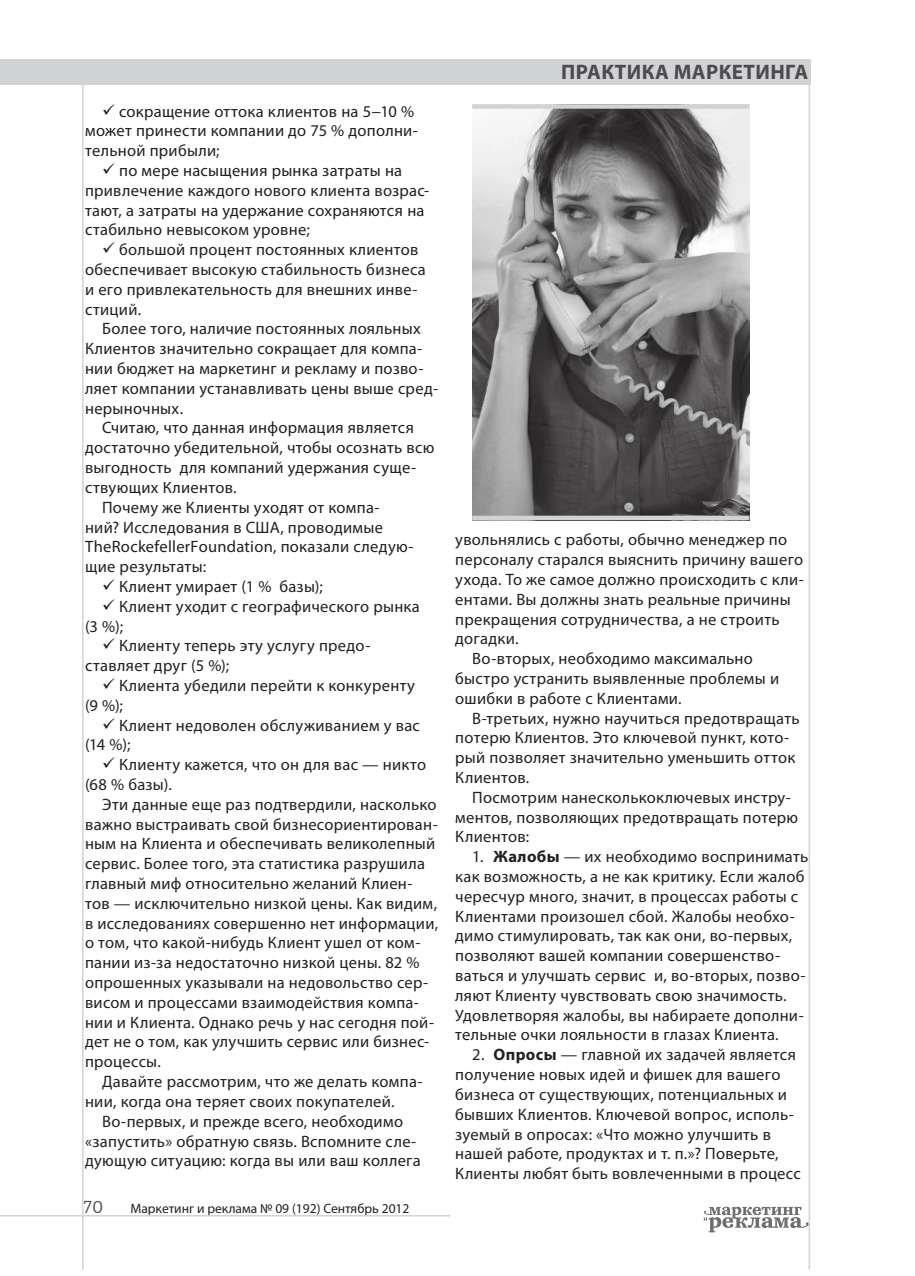
<style>
.page{position:relative;width:915px;height:1276px;background:#fff}
.page>*{position:absolute;margin:0;border:0;box-sizing:border-box;transform-origin:0 0}
.t1{font:700 21px "Myriad Pro";letter-spacing:.02em;color:#4c4c4e}
.t2{font:18px "PF Agora Slab Pro";color:#4c4c4e}
.t3{font:16.5px/19.8px "Myriad Pro";letter-spacing:.015em;color:#221f1f}
.t4{font:13.5px "Myriad Pro";color:#221f1f}
.s1{font-weight:700}
</style>
<div class="page">
<div style="left:0;top:59px;width:809px;height:26px;background:#d1d2d4"></div>
<hr style="left:82px;top:60px;width:2px;height:1209px;background:#d1d2d4">
<hr style="left:808px;top:61px;width:1px;height:1208px;background:#d1d2d4">
<hr style="left:0;top:1215px;width:450px;height:1px;background:#d1d2d4">
<svg style="left:703px;top:1206px;width:105px;height:26px"></svg>
<img style="left:472px;top:109px;width:276px;height:407px">
<div style="left:472px;top:104px;width:277px;height:5px;background:#d1d2d4"></div>
<hr style="left:472px;top:516px;width:277px;height:4px;background:#d1d2d4">
<p class="t3" style="left:85px;top:103px;width:334px;text-indent:34px">сокращение оттока клиентов на 5−10 % может принести компании до 75 % дополни&shy;тельной прибыли;</p>
<p class="t3" style="left:85px;top:162px;width:345px;text-indent:34px">по мере насыщения рынка затраты на привлечение каждого нового клиента возрас&shy;тают, а затраты на удержание сохраняются на стабильно невысоком уровне;</p>
<p class="t3" style="left:85px;top:241px;width:342px;text-indent:34px">большой процент постоянных клиентов обеспечивает высокую стабильность бизнеса и его привлекательность для внешних инве&shy;стиций.</p>
<p class="t3" style="left:85px;top:320px;width:354px;text-indent:17px">Более того, наличие постоянных лояльных Клиентов значительно сокращает для компа&shy;нии бюджет на маркетинг и рекламу и позво&shy;ляет компании устанавливать цены выше сред&shy;нерыночных.</p>
<p class="t3" style="left:102px;top:419px;width:313px">Считаю, что данная информация является</p>
<p class="t3" style="left:85px;top:439px;width:350px">достаточно убедительной, чтобы осознать всю</p>
<p class="t3" style="left:85px;top:459px;width:332px">выгодность для компаний удержания суще-</p>
<p class="t3" style="left:85px;top:479px;width:153px">ствующих Клиентов.</p>
<p class="t3" style="left:102px;top:499px;width:279px">Почему же Клиенты уходят от компа-</p>
<p class="t3" style="left:85px;top:518px;width:299px">ний? Исследования в США, проводимые</p>
<p class="t3" style="left:85px;top:538px;width:330px">TheRockefellerFoundation, показали следую-</p>
<p class="t3" style="left:85px;top:558px;width:123px">щие результаты:</p>
<p class="t3" style="left:119px;top:578px;width:205px">Клиент умирает (1 % базы);</p>
<p class="t3" style="left:119px;top:598px;width:302px">Клиент уходит с географического рынка</p>
<p class="t3" style="left:85px;top:617px;width:40px">(3 %);</p>
<p class="t3" style="left:119px;top:637px;width:253px">Клиенту теперь эту услугу предо-</p>
<p class="t3" style="left:85px;top:657px;width:146px">ставляет друг (5 %);</p>
<p class="t3" style="left:119px;top:677px;width:297px">Клиента убедили перейти к конкуренту</p>
<p class="t3" style="left:85px;top:697px;width:39px">(9 %);</p>
<p class="t3" style="left:119px;top:716px;width:302px">Клиент недоволен обслуживанием у вас</p>
<p class="t3" style="left:85px;top:736px;width:47px">(14 %);</p>
<p class="t3" style="left:119px;top:756px;width:308px">Клиенту кажется, что он для вас — никто</p>
<p class="t3" style="left:85px;top:776px;width:88px">(68 % базы).</p>
<p class="t3" style="left:102px;top:796px;width:336px">Эти данные еще раз подтвердили, насколько</p>
<p class="t3" style="left:85px;top:815px;width:354px">важно выстраивать свой бизнесориентирован-</p>
<p class="t3" style="left:85px;top:835px;width:351px">ным на Клиента и обеспечивать великолепный</p>
<p class="t3" style="left:85px;top:855px;width:341px">сервис. Более того, эта статистика разрушила</p>
<p class="t3" style="left:85px;top:875px;width:329px">главный миф относительно желаний Клиен-</p>
<p class="t3" style="left:85px;top:895px;width:353px">тов — исключительно низкой цены. Как видим,</p>
<p class="t3" style="left:85px;top:914px;width:354px">в исследованиях совершенно нет информации,</p>
<p class="t3" style="left:85px;top:934px;width:337px">о том, что какой-нибудь Клиент ушел от ком-</p>
<p class="t3" style="left:85px;top:954px;width:336px">пании из-за недостаточно низкой цены. 82 %</p>
<p class="t3" style="left:85px;top:974px;width:344px">опрошенных указывали на недовольство сер-</p>
<p class="t3" style="left:85px;top:994px;width:335px">висом и процессами взаимодействия компа-</p>
<p class="t3" style="left:85px;top:1013px;width:350px">нии и Клиента. Однако речь у нас сегодня пой-</p>
<p class="t3" style="left:85px;top:1033px;width:345px">дет не о том, как улучшить сервис или бизнес-</p>
<p class="t3" style="left:85px;top:1053px;width:77px">процессы.</p>
<p class="t3" style="left:102px;top:1073px;width:322px">Давайте рассмотрим, что же делать компа-</p>
<p class="t3" style="left:85px;top:1093px;width:311px">нии, когда она теряет своих покупателей.</p>
<p class="t3" style="left:102px;top:1112px;width:302px">Во-первых, и прежде всего, необходимо</p>
<p class="t3" style="left:85px;top:1132px;width:333px">«запустить» обратную связь. Вспомните сле-</p>
<p class="t3" style="left:85px;top:1152px;width:337px">дующую ситуацию: когда вы или ваш коллега</p>
<p class="t2" style="left:83px;top:1195px;width:22px">70</p>
<p class="t4" style="left:130px;top:1203px;width:280px">Маркетинг и реклама № 09 (192) Сентябрь 2012</p>
<p class="t1" style="left:561px;top:64px;width:248px">ПРАКТИКА МАРКЕТИНГА</p>
<p class="t3" style="left:455px;top:531px;width:333px">увольнялись с работы, обычно менеджер по</p>
<p class="t3" style="left:455px;top:551px;width:349px">персоналу старался выяснить причину вашего</p>
<p class="t3" style="left:455px;top:571px;width:350px">ухода. То же самое должно происходить с кли-</p>
<p class="t3" style="left:455px;top:591px;width:337px">ентами. Вы должны знать реальные причины</p>
<p class="t3" style="left:455px;top:610px;width:326px">прекращения сотрудничества, а не строить</p>
<p class="t3" style="left:455px;top:630px;width:65px">догадки.</p>
<p class="t3" style="left:472px;top:650px;width:282px">Во-вторых, необходимо максимально</p>
<p class="t3" style="left:455px;top:670px;width:325px">быстро устранить выявленные проблемы и</p>
<p class="t3" style="left:455px;top:690px;width:228px">ошибки в работе с Клиентами.</p>
<p class="t3" style="left:472px;top:709px;width:329px">В-третьих, нужно научиться предотвращать</p>
<p class="t3" style="left:455px;top:729px;width:335px">потерю Клиентов. Это ключевой пункт, кото-</p>
<p class="t3" style="left:455px;top:749px;width:341px">рый позволяет значительно уменьшить отток</p>
<p class="t3" style="left:455px;top:769px;width:75px">Клиентов.</p>
<p class="t3" style="left:472px;top:789px;width:320px">Посмотрим нанесколькоключевых инстру-</p>
<p class="t3" style="left:455px;top:808px;width:344px">ментов, позволяющих предотвращать потерю</p>
<p class="t3" style="left:455px;top:828px;width:75px">Клиентов:</p>
<p class="t3" style="left:455px;top:848px;width:354px;text-indent:17px">1. <span class="s1">жалобы</span> — их необходимо воспринимать как возможность, а не как критику. Если жалоб чересчур много, значит, в процессах работы с Клиентами произошел сбой. Жалобы необхо&shy;димо стимулировать, так как они, во-первых, позволяют вашей компании совершенство&shy;ваться и улучшать сервис и, во-вторых, позво&shy;ляют Клиенту чувствовать свою значимость.<br>Удовлетворяя жалобы, вы набираете дополни&shy;тельные очки лояльности в глазах Клиента.</p>
<p class="t3" style="left:455px;top:1046px;width:347px;text-indent:17px">2. <span class="s1">Опросы</span> — главной их задачей является получение новых идей и фишек для вашего бизнеса от существующих, потенциальных и бывших Клиентов. Ключевой вопрос, исполь&shy;зуемый в опросах: «Что можно улучшить в нашей работе, продуктах и т. п.»? Поверьте, Клиенты любят быть вовлеченными в процесс</p>
</div>
